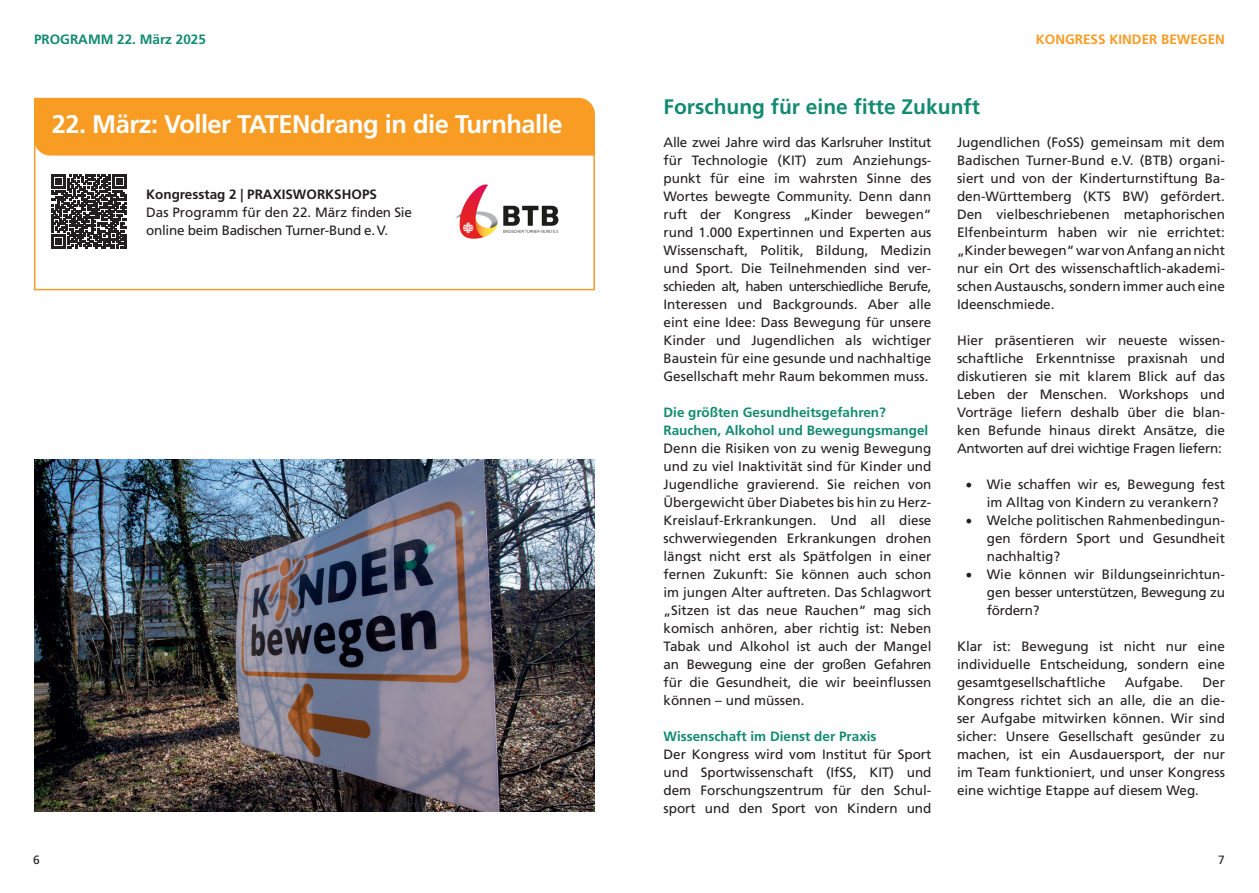
<style>
.page{position:relative;width:1259px;height:893px;background:#fff}
.page>*{position:absolute;margin:0;border:0;box-sizing:border-box;transform-origin:0 0}
.t1{font:700 25.5px "Frutiger LT Std";letter-spacing:-.02em;color:#fff}
.t2{font:700 21px "Frutiger LT Std";color:#138b72}
.t3{font:13.5px/18px "Frutiger LT Std";color:#231f20;text-align:justify}
.t4{font:700 13.5px/18px "Frutiger LT Std";color:#138b72}
.t5{font:13.5px/18px "Frutiger LT Std";letter-spacing:-.02em;color:#231f20}
.t6{font:700 13.5px "Frutiger LT Std";color:#231f20}
.t7{font:700 13.5px "Frutiger LT Std";color:#f89c24}
.t8{font:12px "Frutiger LT Std";color:#231f20}
.s1{font-family:"Minion Pro";font-size:18px}
</style>
<div class="page">
<div style="left:34px;top:98px;width:561px;height:58px;background:#f89c24"></div>
<svg style="left:51px;top:174px;width:75px;height:75px"></svg>
<img style="left:456px;top:184px;width:102px;height:55px">
<img style="left:34px;top:459px;width:561px;height:352px">
<p class="t4" style="left:34px;top:30px;width:173px">PROGRAMM 22. März 2025</p>
<p class="t1" style="left:52px;top:110px;width:512px">22. März: Voller TATENdrang in die Turnhalle</p>
<p class="t6" style="left:146px;top:186px;width:232px">Kongresstag 2 | PRAXISWORKSHOPS</p>
<p class="t5" style="left:146px;top:203px;width:267px">Das Programm für den 22. März finden Sie online beim Badischen Turner-Bund e. V.</p>
<p class="t2" style="left:663px;top:94px;width:318px">Forschung für eine fitte Zukunft</p>
<p class="t7" style="left:1036px;top:31px;width:191px">KONGRESS KINDER BEWEGEN</p>
<p class="t3" style="left:663px;top:134px;width:269px">Alle zwei Jahre wird das Karlsruher Institut für Technologie (KIT) zum Anziehungs&shy;punkt für eine im wahrsten Sinne des Wortes bewegte Community. Denn dann ruft der Kongress „Kinder bewegen“ rund 1.000 Expertinnen und Experten aus Wissenschaft, Politik, Bildung, Medizin und Sport. Die Teilnehmenden sind ver&shy;schieden alt, haben unterschiedliche Berufe, Interessen und Backgrounds. Aber alle eint eine Idee: Dass Bewegung für unsere Kinder und Jugendlichen als wichtiger Baustein für eine gesunde und nachhaltige Gesellschaft mehr Raum bekommen muss.</p>
<p class="t4" style="left:663px;top:404px;width:266px">Die größten Gesundheitsgefahren?<br>Rauchen, Alkohol und Bewegungsmangel</p>
<p class="t3" style="left:663px;top:440px;width:269px">Denn die Risiken von zu wenig Bewegung und zu viel Inaktivität sind für Kinder und Jugendliche gravierend. Sie reichen von Übergewicht über Diabetes bis hin zu Herz-Kreislauf-Erkrankungen. Und all diese schwerwiegenden Erkrankungen drohen längst nicht erst als Spätfolgen in einer fernen Zukunft: Sie können auch schon im jungen Alter auftreten. Das Schlagwort „Sitzen ist das neue Rauchen“ mag sich komisch anhören, aber richtig ist: Neben Tabak und Alkohol ist auch der Mangel an Bewegung eine der großen Gefahren für die Gesundheit, die wir beeinflussen können – und müssen.</p>
<p class="t4" style="left:663px;top:728px;width:215px">Wissenschaft im Dienst der Praxis</p>
<p class="t3" style="left:663px;top:746px;width:269px">Der Kongress wird vom Institut für Sport und Sportwissenschaft (IfSS, KIT) und dem Forschungszentrum für den Schul&shy;sport und den Sport von Kindern und</p>
<p class="t3" style="left:957px;top:134px;width:269px">Jugendlichen (FoSS) gemeinsam mit dem Badischen Turner-Bund e.V. (BTB) organi&shy;siert und von der Kinderturnstiftung Ba&shy;den-Württemberg (KTS BW) gefördert.<br>Den vielbeschriebenen metaphorischen Elfenbeinturm haben wir nie errichtet: „Kinder bewegen“ war von Anfang an nicht nur ein Ort des wissenschaftlich-akademi&shy;schen Austauschs, sondern immer auch eine Ideenschmiede.</p>
<p class="t3" style="left:957px;top:332px;width:269px">Hier präsentieren wir neueste wissen&shy;schaftliche Erkenntnisse praxisnah und diskutieren sie mit klarem Blick auf das Leben der Menschen. Workshops und Vorträge liefern deshalb über die blan&shy;ken Befunde hinaus direkt Ansätze, die Antworten auf drei wichtige Fragen liefern:</p>
<p class="t3" style="left:986px;top:476px;width:240px;text-indent:-21px"><span class="s1">•</span> Wie schaffen wir es, Bewegung fest im Alltag von Kindern zu verankern?</p>
<p class="t3" style="left:986px;top:512px;width:240px;text-indent:-21px"><span class="s1">•</span> Welche politischen Rahmenbedingun&shy;gen fördern Sport und Gesundheit nachhaltig?</p>
<p class="t3" style="left:986px;top:566px;width:240px;text-indent:-21px"><span class="s1">•</span> Wie können wir Bildungseinrichtun&shy;gen besser unterstützen, Bewegung zu fördern?</p>
<p class="t3" style="left:957px;top:638px;width:269px">Klar ist: Bewegung ist nicht nur eine individuelle Entscheidung, sondern eine gesamtgesellschaftliche</p>
<p class="t3" style="left:1124px;top:674px;width:60px">Aufgabe.</p>
<p class="t3" style="left:957px;top:674px;width:269px;text-indent:245px">Der Kongress richtet sich an alle, die an die&shy;ser Aufgabe mitwirken können. Wir sind sicher: Unsere Gesellschaft gesünder zu machen, ist ein Ausdauersport, der nur im Team funktioniert, und unser Kongress eine wichtige Etappe auf diesem Weg.</p>
<p class="t8" style="left:33px;top:852px;width:8px">6</p>
<p class="t8" style="left:1218px;top:852px;width:8px">7</p>
</div>
